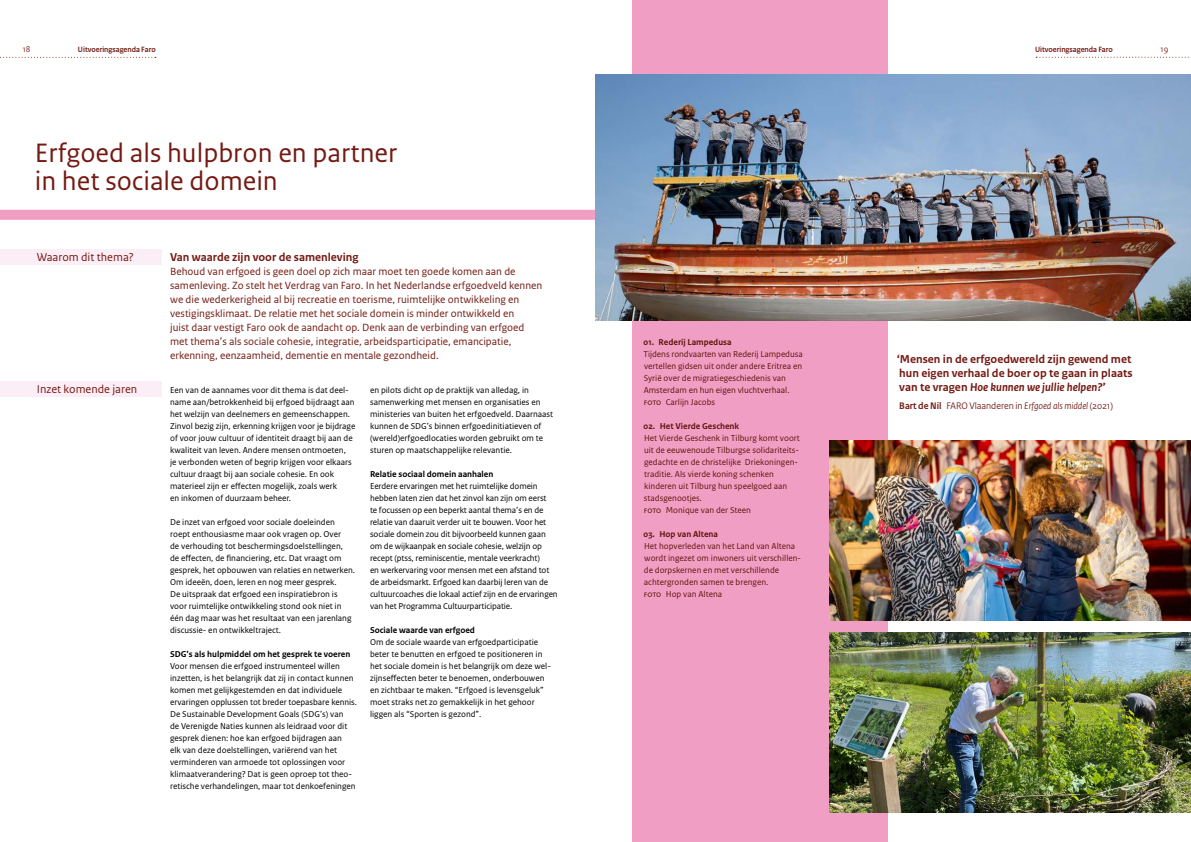
<style>
.page{position:relative;width:1191px;height:842px;background:#fff}
.page>*{position:absolute;margin:0;border:0;box-sizing:border-box;transform-origin:0 0}
._01_Thema_titel{font:28px/28px "Rijksoverheid Sans Text";color:#741a13}
._02_Quote_thema_dbru{font:700 12px/14px "Rijksoverheid Sans Text";color:#741a13;text-align:justify}
._01_WaaromENinzet{font:12px "Rijksoverheid Sans Text";color:#741a13}
._01_titel_waarom_dit{font:700 12px "Rijksoverheid Sans Text";color:#741a13}
._01_thema_waarom_dit{font:11px/14px "Rijksoverheid Sans Text";color:#741a13}
._02_Quote_thema_dbru-2{font:10px "Rijksoverheid Sans Heading";color:#741a13}
._00_Broodtekst_Sans{font:9px/12px "Rijksoverheid Sans Text";color:#000}
._02_Broodbijschrift{font:9px/12px "Rijksoverheid Sans Text";color:#60160c}
._00_Tussenkop_sans{font:700 9px "Rijksoverheid Sans Text";color:#000}
._02_titel_broodbijsc{font:700 9px "Rijksoverheid Sans Text";color:#60160c}
.t1{font:9px "Rijksoverheid Sans Heading";color:#741a13}
.t2{font:700 8px "Rijksoverheid Sans Heading";color:#741a13}
.s1{font-style:italic}
.s2{font-weight:700}
</style>
<div class="page">
<svg style="left:0;top:57px;width:156px;height:1px"></svg>
<svg style="left:1036px;top:57px;width:155px;height:1px"></svg>
<div style="left:0;top:382px;width:162px;height:15px;background:#fceef6"></div>
<div style="left:0;top:249px;width:162px;height:16px;background:#fceef6"></div>
<div style="left:0;top:210px;width:595px;height:10px;background:#f19ec4"></div>
<div style="left:632px;top:0;width:255px;height:842px;background:#f19ec4"></div>
<img style="left:595px;top:75px;width:596px;height:246px">
<img style="left:830px;top:441px;width:361px;height:180px">
<img style="left:830px;top:633px;width:361px;height:180px">
<p class="t1" style="left:23px;top:44px;width:9px">18</p>
<p class="t2" style="left:78px;top:45px;width:79px">Uitvoeringsagenda Faro</p>
<p class="t2" style="left:1035px;top:45px;width:79px">Uitvoeringsagenda Faro</p>
<p class="t1" style="left:1160px;top:44px;width:9px">19</p>
<h1 class="_01_Thema_titel" style="left:35px;top:139px;width:364px">Erfgoed als hulpbron en partner in het sociale domein</h1>
<h2 class="_01_WaaromENinzet" style="left:37px;top:250px;width:98px">Waarom dit thema?</h2>
<p class="_01_titel_waarom_dit" style="left:170px;top:250px;width:190px">Van waarde zijn voor de samenleving</p>
<p class="_01_thema_waarom_dit" style="left:170px;top:264px;width:374px">Behoud van erfgoed is geen doel op zich maar moet ten goede komen aan de samenleving. Zo stelt het Verdrag van Faro. In het Nederlandse erfgoedveld kennen we die wederkerigheid al bij recreatie en toerisme, ruimtelijke ontwikkeling en vestigingsklimaat. De relatie met het sociale domein is minder ontwikkeld en<br>juist daar vestigt Faro ook de aandacht op. Denk aan de verbinding van erfgoed met thema’s als sociale cohesie, integratie, arbeidsparticipatie, emancipatie, erkenning, eenzaamheid, dementie en mentale gezondheid.</p>
<h2 class="_01_WaaromENinzet" style="left:37px;top:382px;width:102px">Inzet komende jaren</h2>
<p class="_00_Broodtekst_Sans" style="left:170px;top:384px;width:187px">Een van de aannames voor dit thema is dat deel&shy;name aan/betrokkenheid bij erfgoed bijdraagt aan het welzijn van deelnemers en gemeenschappen.<br>Zinvol bezig zijn, erkenning krijgen voor je bijdrage of voor jouw cultuur of identiteit draagt bij aan de kwaliteit van leven. Andere mensen ontmoeten,<br>je verbonden weten of begrip krijgen voor elkaars cultuur draagt bij aan sociale cohesie. En ook materieel zijn er effecten mogelijk, zoals werk<br>en inkomen of duurzaam beheer.</p>
<p class="_00_Broodtekst_Sans" style="left:170px;top:516px;width:186px">De inzet van erfgoed voor sociale doeleinden roept enthousiasme maar ook vragen op. Over<br>de verhouding tot beschermingsdoelstellingen,<br>de effecten, de financiering, etc. Dat vraagt om gesprek, het opbouwen van relaties en netwerken.<br>Om ideeën, doen, leren en nog meer gesprek.<br>De uitspraak dat erfgoed een inspiratiebron is voor ruimtelijke ontwikkeling stond ook niet in één dag maar was het resultaat van een jarenlang discussie- en ontwikkeltraject.</p>
<p class="_00_Tussenkop_sans" style="left:170px;top:649px;width:182px">SDG’s als hulpmiddel om het gesprek te voeren</p>
<p class="_00_Broodtekst_Sans" style="left:170px;top:660px;width:188px">Voor mensen die erfgoed instrumenteel willen inzetten, is het belangrijk dat zij in contact kunnen komen met gelijkgestemden en dat individuele ervaringen opplussen tot breder toepasbare kennis.<br>De Sustainable Development Goals (SDG’s) van<br>de Verenigde Naties kunnen als leidraad voor dit gesprek dienen: hoe kan erfgoed bijdragen aan<br>elk van deze doelstellingen, variërend van het verminderen van armoede tot oplossingen voor klimaatverandering? Dat is geen oproep tot theo&shy;retische verhandelingen, maar tot denkoefeningen</p>
<p class="_00_Broodtekst_Sans" style="left:370px;top:384px;width:185px">en pilots dicht op de praktijk van alledag, in samenwerking met mensen en organisaties en ministeries van buiten het erfgoedveld. Daarnaast kunnen de SDG’s binnen erfgoedinitiatieven of (wereld)erfgoedlocaties worden gebruikt om te sturen op maatschappelijke relevantie.</p>
<p class="_00_Tussenkop_sans" style="left:370px;top:469px;width:125px">Relatie sociaal domein aanhalen</p>
<p class="_00_Broodtekst_Sans" style="left:370px;top:480px;width:189px">Eerdere ervaringen met het ruimtelijke domein hebben laten zien dat het zinvol kan zijn om eerst<br>te focussen op een beperkt aantal thema’s en de relatie van daaruit verder uit te bouwen. Voor het sociale domein zou dit bijvoorbeeld kunnen gaan om de wijkaanpak en sociale cohesie, welzijn op recept (ptss, reminiscentie, mentale veerkracht)<br>en werkervaring voor mensen met een afstand tot de arbeidsmarkt. Erfgoed kan daarbij leren van de cultuurcoaches die lokaal actief zijn en de ervaringen van het Programma Cultuurparticipatie.</p>
<p class="_00_Tussenkop_sans" style="left:370px;top:625px;width:106px">Sociale waarde van erfgoed</p>
<p class="_00_Broodtekst_Sans" style="left:370px;top:636px;width:182px">Om de sociale waarde van erfgoedparticipatie beter te benutten en erfgoed te positioneren in het sociale domein is het belangrijk om deze wel&shy;zijnseffecten beter te benoemen, onderbouwen en zichtbaar te maken. “Erfgoed is levensgeluk” moet straks net zo gemakkelijk in het gehoor liggen als “Sporten is gezond”.</p>
<p class="_02_titel_broodbijsc" style="left:643px;top:337px;width:89px">01. Rederij Lampedusa</p>
<p class="_02_Broodbijschrift" style="left:643px;top:348px;width:161px">Tijdens rondvaarten van Rederij Lampedusa vertellen gidsen uit onder andere Eritrea en Syrië over de migratiegeschiedenis van Amsterdam en hun eigen vluchtverhaal. foto Carlijn Jacobs</p>
<p class="_02_titel_broodbijsc" style="left:643px;top:421px;width:97px">02. Het Vierde Geschenk</p>
<p class="_02_Broodbijschrift" style="left:644px;top:432px;width:158px">Het Vierde Geschenk in Tilburg komt voort uit de eeuwenoude Tilburgse solidariteits&shy;gedachte en de christelijke Driekoningen&shy;traditie. Als vierde koning schenken kinderen uit Tilburg hun speelgoed aan stadsgenootjes.<br>foto Monique van der Steen</p>
<p class="_02_titel_broodbijsc" style="left:643px;top:529px;width:76px">03. Hop van Altena</p>
<p class="_02_Broodbijschrift" style="left:644px;top:540px;width:159px">Het hopverleden van het Land van Altena wordt ingezet om inwoners uit verschillen&shy;de dorpskernen en met verschillende achtergronden samen te brengen.<br>foto Hop van Altena</p>
<p class="_02_Quote_thema_dbru" style="left:896px;top:352px;width:237px">‘Mensen in de erfgoedwereld zijn gewend met hun eigen verhaal de boer op te gaan in plaats van te vragen <span class="s1">Hoe kunnen we jullie helpen?</span>’</p>
<p class="_02_Quote_thema_dbru-2" style="left:899px;top:400px;width:215px"><span class="s2">Bart de Nil</span> FARO Vlaanderen in <span class="s1">Erfgoed als middel</span> (2021)</p>
</div>
